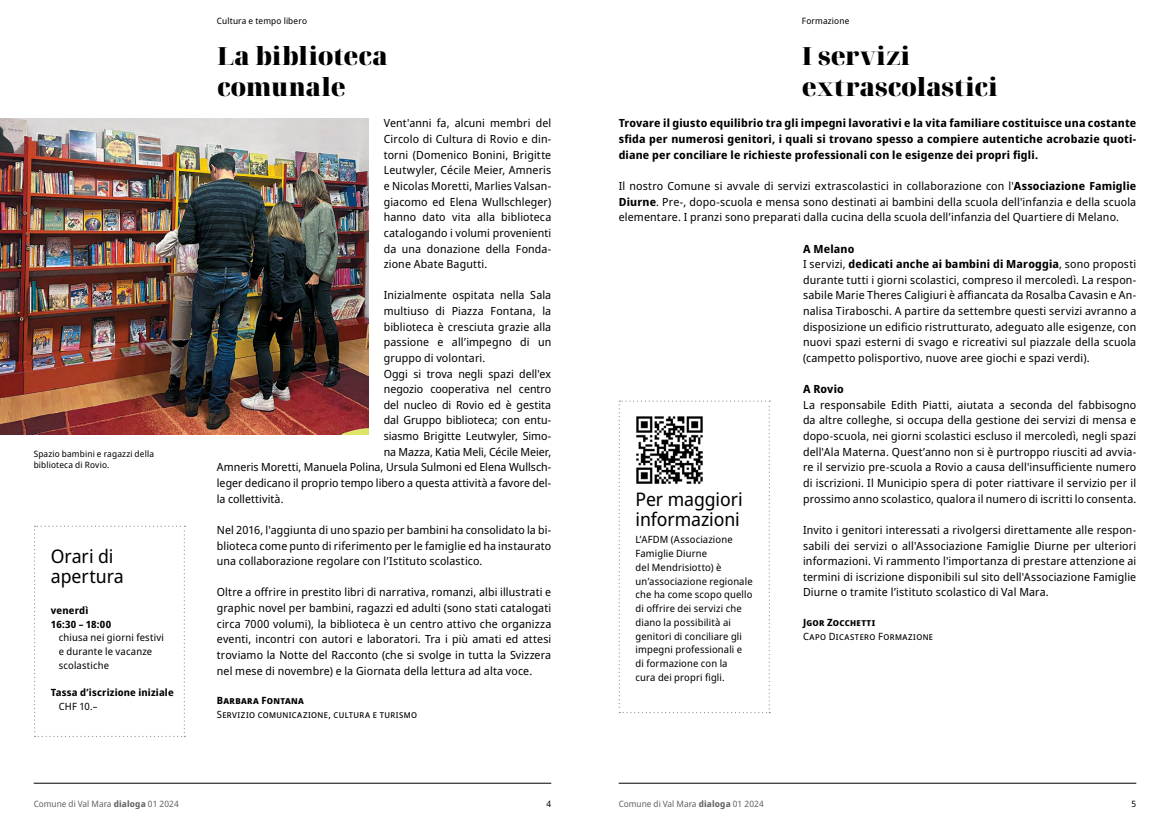
<style>
.page{position:relative;width:1170px;height:833px;background:#fff}
.page>*{position:absolute;margin:0;border:0;box-sizing:border-box;transform-origin:0 0}
.t1{font:900 25px/31.2px "Noto Serif Display";letter-spacing:-.005em;color:#000}
.t2{font:18.75px/20.6px "Noto Sans Display";letter-spacing:-.005em;color:#000}
.t3{font:11.25px/15.6px "Noto Sans Display";letter-spacing:.01em;color:#000;text-align:justify}
.t4{font:700 11.25px/15.6px "Noto Sans Display";letter-spacing:.015em;color:#000;text-align:justify}
.t5{font:10px/13.8px "Noto Sans Display";letter-spacing:.015em;color:#000}
.t6{font:700 10px/13.8px "Noto Sans Display";letter-spacing:.02em;color:#000}
.t7{font:10px "Noto Sans Display";letter-spacing:.065em;color:#000}
.t8{font:10px "Noto Sans Display";letter-spacing:.055em;color:#000}
.t9{font:700 10px "Noto Sans Display";letter-spacing:.04em;color:#000}
.t10{font:8.75px/11.5px "Noto Sans Display";letter-spacing:.02em;color:#000}
.t11{font:8.75px "Noto Sans Display";color:#636466}
.s1{font-weight:700}
</style>
<div class="page">
<img style="left:0;top:119px;width:368px;height:316px">
<hr style="left:618px;top:783px;width:518px;height:1px;background:#000">
<hr style="left:34px;top:783px;width:517px;height:1px;background:#000">
<svg style="left:34px;top:525px;width:151px;height:212px"></svg>
<svg style="left:618px;top:400px;width:152px;height:313px"></svg>
<img style="left:635px;top:416px;width:68px;height:68px">
<p class="t10" style="left:34px;top:448px;width:122px">Spazio bambini e ragazzi della biblioteca di Rovio.</p>
<h2 class="t2" style="left:51px;top:546px;width:74px">Orari di apertura</h2>
<p class="t6" style="left:51px;top:603px;width:62px">venerdì<br>16:30 – 18:00</p>
<p class="t5" style="left:59px;top:631px;width:107px">chiusa nei giorni festivi e durante le vacanze scolastiche</p>
<p class="t6" style="left:51px;top:686px;width:124px">Tassa d’iscrizione iniziale</p>
<p class="t5" style="left:59px;top:700px;width:40px">CHF 10.–</p>
<p class="t10" style="left:217px;top:15px;width:92px">Cultura e tempo libero</p>
<h1 class="t1" style="left:217px;top:41px;width:172px">La biblioteca comunale</h1>
<p class="t3" style="left:384px;top:116px;width:169px">Vent'anni fa, alcuni membri del Circolo di Cultura di Rovio e din&shy;torni (Domenico Bonini, Brigitte Leutwyler, Cécile Meier, Amneris e Nicolas Moretti, Marlies Valsan&shy;giacomo ed Elena Wullschleger) hanno dato vita alla biblioteca catalogando i volumi provenienti da una donazione della Fonda&shy;zione Abate Bagutti.</p>
<p class="t3" style="left:384px;top:288px;width:169px">Inizialmente ospitata nella Sala</p>
<p class="t3" style="left:384px;top:303px;width:169px">multiuso di Piazza Fontana, la</p>
<p class="t3" style="left:384px;top:319px;width:169px">biblioteca è cresciuta grazie alla</p>
<p class="t3" style="left:384px;top:335px;width:169px">passione e all’impegno di un</p>
<p class="t3" style="left:384px;top:350px;width:103px">gruppo di volontari.</p>
<p class="t3" style="left:384px;top:366px;width:169px">Oggi si trova negli spazi dell'ex</p>
<p class="t3" style="left:384px;top:381px;width:169px">negozio cooperativa nel centro</p>
<p class="t3" style="left:384px;top:397px;width:169px">del nucleo di Rovio ed è gestita</p>
<p class="t3" style="left:384px;top:413px;width:169px">dal Gruppo biblioteca; con entu-</p>
<p class="t3" style="left:384px;top:428px;width:169px">siasmo Brigitte Leutwyler, Simo-</p>
<p class="t3" style="left:384px;top:444px;width:169px">na Mazza, Katia Meli, Cécile Meier,</p>
<p class="t3" style="left:217px;top:460px;width:336px">Amneris Moretti, Manuela Polina, Ursula Sulmoni ed Elena Wullsch-</p>
<p class="t3" style="left:217px;top:475px;width:336px">leger dedicano il proprio tempo libero a questa attività a favore del-</p>
<p class="t3" style="left:217px;top:491px;width:68px">la collettività.</p>
<p class="t3" style="left:217px;top:522px;width:336px">Nel 2016, l'aggiunta di uno spazio per bambini ha consolidato la bi&shy;blioteca come punto di riferimento per le famiglie ed ha instaurato una collaborazione regolare con l’Istituto scolastico.</p>
<p class="t3" style="left:217px;top:585px;width:336px">Oltre a offrire in prestito libri di narrativa, romanzi, albi illustrati e graphic novel per bambini, ragazzi ed adulti (sono stati catalogati circa 7000 volumi), la biblioteca è un centro attivo che organizza eventi, incontri con autori e laboratori. Tra i più amati ed attesi troviamo la Notte del Racconto (che si svolge in tutta la Svizzera nel mese di novembre) e la Giornata della lettura ad alta voce.</p>
<p class="t9" style="left:217px;top:693px;width:89px">Barbara Fontana</p>
<p class="t7" style="left:217px;top:707px;width:202px">Servizio comunicazione, cultura e turismo</p>
<p class="t10" style="left:801px;top:15px;width:49px">Formazione</p>
<h1 class="t1" style="left:801px;top:41px;width:197px">I servizi extrascolastici</h1>
<p class="t4" style="left:618px;top:116px;width:519px">Trovare il giusto equilibrio tra gli impegni lavorativi e la vita familiare costituisce una costante sfida per numerosi genitori, i quali si trovano spesso a compiere autentiche acrobazie quoti&shy;diane per conciliare le richieste professionali con le esigenze dei propri figli.</p>
<p class="t3" style="left:618px;top:178px;width:519px">Il nostro Comune si avvale di servizi extrascolastici in collaborazione con l'<span class="s1">Associazione Famiglie Diurne</span>. Pre-, dopo-scuola e mensa sono destinati ai bambini della scuola dell'infanzia e della scuola elementare. I pranzi sono preparati dalla cucina della scuola dell’infanzia del Quartiere di Melano.</p>
<p class="t3" style="left:803px;top:241px;width:335px;text-align:left"><span class="s1">A Melano<br></span>I servizi, <span class="s1">dedicati anche ai bambini di Maroggia</span>, sono proposti durante tutti i giorni scolastici, compreso il mercoledì. La respon&shy;sabile Marie Theres Caligiuri è affiancata da Rosalba Cavasin e An&shy;nalisa Tiraboschi. A partire da settembre questi servizi avranno a disposizione un edificio ristrutturato, adeguato alle esigenze, con nuovi spazi esterni di svago e ricreativi sul piazzale della scuola (campetto polisportivo, nuove aree giochi e spazi verdi).</p>
<p class="t4" style="left:803px;top:381px;width:42px">A Rovio</p>
<p class="t3" style="left:803px;top:397px;width:335px">La responsabile Edith Piatti, aiutata a seconda del fabbisogno da altre colleghe, si occupa della gestione dei servizi di mensa e dopo-scuola, nei giorni scolastici escluso il mercoledì, negli spazi dell'Ala Materna. Quest’anno non si è purtroppo riusciti ad avvia&shy;re il servizio pre-scuola a Rovio a causa dell'insufficiente numero di iscrizioni. Il Municipio spera di poter riattivare il servizio per il prossimo anno scolastico, qualora il numero di iscritti lo consenta.</p>
<p class="t3" style="left:803px;top:522px;width:335px">Invito i genitori interessati a rivolgersi direttamente alle respon&shy;sabili dei servizi o all'Associazione Famiglie Diurne per ulteriori informazioni. Vi rammento l'importanza di prestare attenzione ai termini di iscrizione disponibili sul sito dell'Associazione Famiglie Diurne o tramite l’istituto scolastico di Val Mara.</p>
<p class="t6" style="left:803px;top:615px;width:74px">Jgor Zocchetti</p>
<p class="t8" style="left:803px;top:629px;width:132px">Capo Dicastero Formazione</p>
<h2 class="t2" style="left:635px;top:489px;width:109px">Per maggiori informazioni</h2>
<p class="t5" style="left:635px;top:533px;width:119px">L’AFDM (Associazione<br>Famiglie Diurne<br>del Mendrisiotto) è un’associazione regionale che ha come scopo quello di offrire dei servizi che diano la possibilità ai genitori di conciliare gli impegni professionali e di formazione con la<br>cura dei propri figli.</p>
<p class="t11" style="left:34px;top:797px;width:146px">Comune di Val Mara <span class="s1">dialoga</span> 01 2024</p>
<p class="t10" style="left:546px;top:798px;width:6px">4</p>
<p class="t11" style="left:618px;top:797px;width:146px">Comune di Val Mara <span class="s1">dialoga</span> 01 2024</p>
<p class="t10" style="left:1131px;top:798px;width:6px">5</p>
</div>
